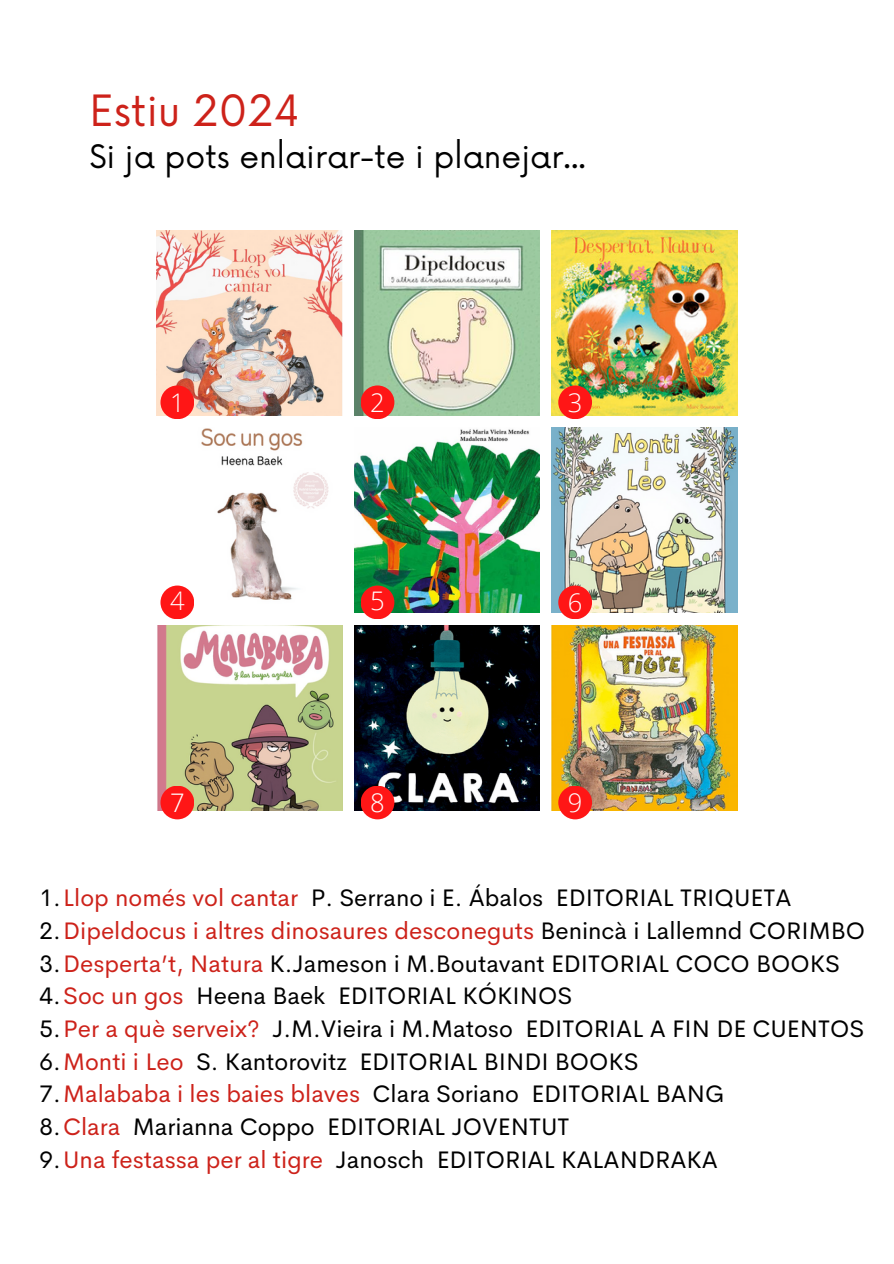
<style>
.page{position:relative;width:894px;height:1264px;background:#fff}
.page>*{position:absolute;margin:0;border:0;box-sizing:border-box;transform-origin:0 0}
.t1{font:42px "Now";color:#cd221a}
.t2{font:31.5px "Now";color:#000}
.t3{font:300 25.65px "Open Sans";color:#fff}
.t4{font:24px/32.7px "Cerebri Sans";color:#000}
.t5{font:24px "Cerebri Sans";color:#cd221a}
.s1{color:#cd221a}
.s2{color:#000}
</style>
<div class="page">
<img style="left:156px;top:231px;width:186px;height:184px">
<img style="left:354px;top:231px;width:185px;height:184px">
<img style="left:551px;top:231px;width:186px;height:184px">
<img style="left:187px;top:428px;width:142px;height:184px">
<img style="left:354px;top:429px;width:185px;height:183px">
<img style="left:551px;top:428px;width:186px;height:184px">
<img style="left:157px;top:626px;width:185px;height:184px">
<img style="left:354px;top:626px;width:185px;height:184px">
<img style="left:551px;top:626px;width:186px;height:184px">
<div style="left:160px;top:385px;width:34px;height:34px;background:#ff1616;border-radius:50%"></div>
<div style="left:360px;top:385px;width:34px;height:34px;background:#ff1616;border-radius:50%"></div>
<div style="left:558px;top:385px;width:34px;height:34px;background:#ff1616;border-radius:50%"></div>
<div style="left:160px;top:585px;width:34px;height:34px;background:#ff1616;border-radius:50%"></div>
<div style="left:160px;top:785px;width:34px;height:34px;background:#ff1616;border-radius:50%"></div>
<div style="left:558px;top:785px;width:34px;height:34px;background:#ff1616;border-radius:50%"></div>
<div style="left:360px;top:785px;width:34px;height:34px;background:#ff1616;border-radius:50%"></div>
<div style="left:360px;top:585px;width:34px;height:34px;background:#ff1616;border-radius:50%"></div>
<div style="left:558px;top:585px;width:34px;height:34px;background:#ff1616;border-radius:50%"></div>
<p class="t1" style="left:89px;top:87px;width:212px">Estiu 2024</p>
<p class="t2" style="left:89px;top:139px;width:498px">Si ja pots enlairar-te i planejar...</p>
<p class="t3" style="left:170px;top:384px;width:16px">1</p>
<p class="t3" style="left:370px;top:384px;width:16px">2</p>
<p class="t3" style="left:567px;top:384px;width:16px">3</p>
<p class="t3" style="left:170px;top:582px;width:16px">4</p>
<p class="t3" style="left:370px;top:582px;width:16px">5</p>
<p class="t3" style="left:567px;top:584px;width:16px">6</p>
<p class="t3" style="left:170px;top:784px;width:16px">7</p>
<p class="t3" style="left:370px;top:784px;width:16px">8</p>
<p class="t3" style="left:567px;top:784px;width:16px">9</p>
<h2 class="t4" style="left:39px;top:881px;width:505px">1.<span class="s1">Llop només vol cantar</span> P. Serrano i E. Ábalos</h2>
<h2 class="t4" style="left:39px;top:881px;width:826px;text-indent:516px">EDITORIAL TRIQUETA<br>2.<span class="s1">Dipeldocus i altres dinosaures desconeguts</span> Benincà i Lallemnd CORIMBO</h2>
<p class="t4" style="left:39px;top:946px;width:801px">3.<span class="s1">Desperta’t, Natura</span> K.Jameson i M.Boutavant EDITORIAL COCO BOOKS</p>
<p class="t4" style="left:39px;top:979px;width:534px">4.<span class="s1">Soc un gos</span> Heena Baek EDITORIAL KÓKINOS</p>
<p class="t4" style="left:39px;top:1012px;width:826px">5.<span class="s1">Per a què serveix?</span> J.M.Vieira i M.Matoso EDITORIAL A FIN DE CUENTOS</p>
<p class="t4" style="left:39px;top:1044px;width:600px">6.<span class="s1">Monti i Leo</span> S. Kantorovitz EDITORIAL BINDI BOOKS</p>
<p class="t5" style="left:39px;top:1078px;width:480px"><span class="s2">7.</span>Malababa i les baies blaves <span class="s2">Clara Soriano</span></p>
<p class="t4" style="left:531px;top:1077px;width:194px">EDITORIAL BANG</p>
<p class="t5" style="left:39px;top:1110px;width:82px"><span class="s2">8.</span>Clara</p>
<p class="t4" style="left:133px;top:1110px;width:438px">Marianna Coppo EDITORIAL JOVENTUT</p>
<p class="t5" style="left:39px;top:1143px;width:386px"><span class="s2">9.</span>Una festassa per al tigre <span class="s2">Janosch</span></p>
<p class="t4" style="left:436px;top:1142px;width:283px">EDITORIAL KALANDRAKA</p>
</div>
